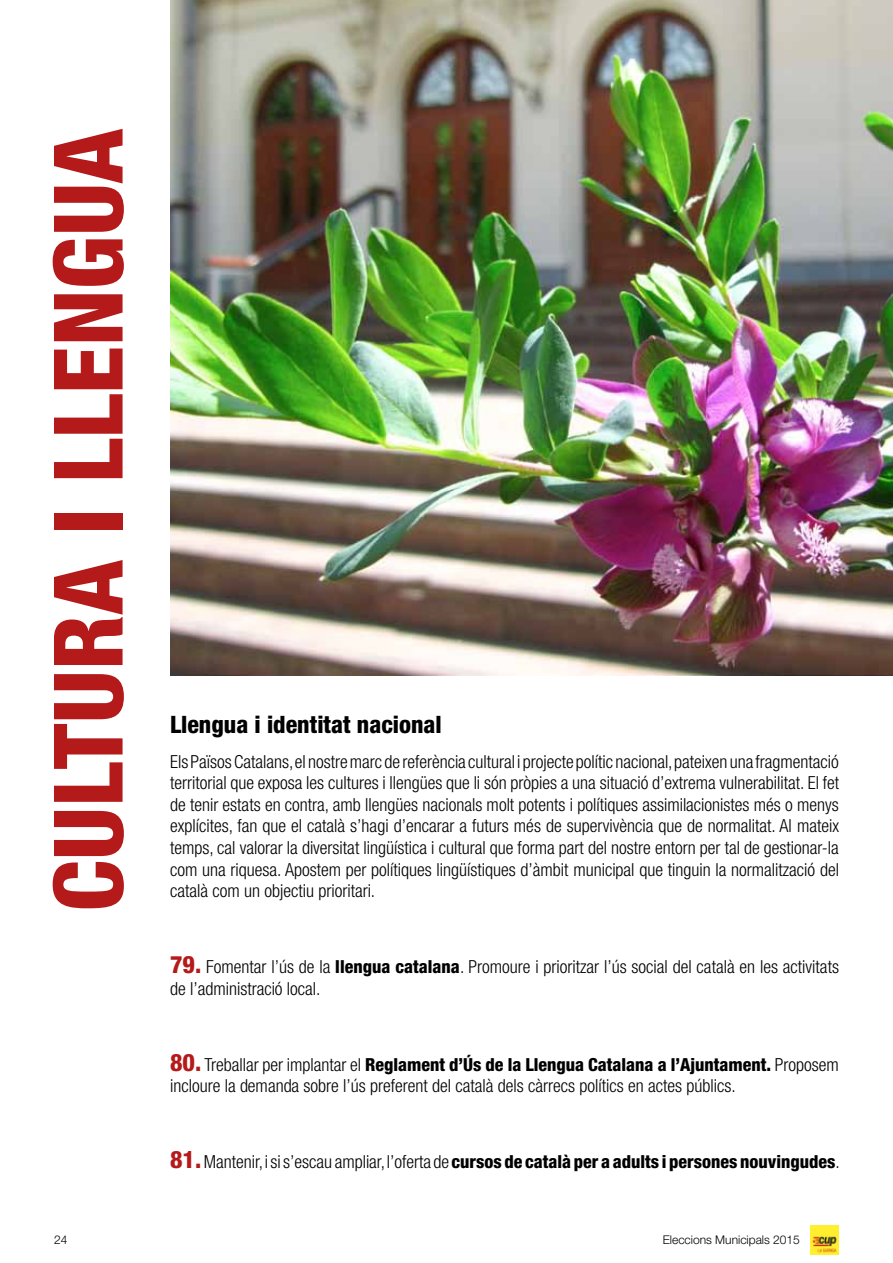
<style>
.page{position:relative;width:893px;height:1263px;background:#fff}
.page>*{position:absolute;margin:0;border:0;box-sizing:border-box;transform-origin:0 0}
.t1{font:800 condensed 96px "Helvetica Neue LT Pro";color:#b51a1b}
.t2{font:800 condensed 24px "Helvetica Neue LT Pro";color:#000}
.t3{font:300 condensed 18px/21.6px "Helvetica Neue LT Pro";color:#000}
.t4{font:800 condensed 18px "Helvetica Neue LT Pro";color:#000}
.t5{font:300 12px "Helvetica Neue LT Pro";color:#000}
.s1{font-weight:800;font-size:24px;color:#b51a1b}
.s2{font-weight:800}
.s3{font-size:24px;color:#b51a1b}
.s4{font-weight:300}
</style>
<div class="page">
<img style="left:170px;top:0;width:723px;height:675px">
<img style="left:810px;top:1226px;width:29px;height:28px">
<h1 class="t1" style="left:29px;top:912px;width:785px;rotate:-90deg">CULTURA I LLENGUA</h1>
<h2 class="t2" style="left:170px;top:710px;width:273px">Llengua i identitat nacional</h2>
<p class="t3" style="left:170px;top:750px;width:670px;text-align:justify">Els Països Catalans, el nostre marc de referència cultural i projecte polític nacional, pateixen una fragmentació territorial que exposa les cultures i llengües que li són pròpies a una situació d’extrema vulnerabilitat. El fet de tenir estats en contra, amb llengües nacionals molt potents i polítiques assimilacionistes més o menys explícites, fan que el català s’hagi d’encarar a futurs més de supervivència que de normalitat. Al mateix temps, cal valorar la diversitat lingüística i cultural que forma part del nostre entorn per tal de gestionar-la com una riquesa. Apostem per polítiques lingüístiques d’àmbit municipal que tinguin la normalització del català com un objectiu prioritari.</p>
<p class="t3" style="left:170px;top:956px;width:670px"><span class="s1">79.</span> Fomentar l’ús de la <span class="s2">llengua catalana</span>. Promoure i prioritzar l’ús social del català en les activitats de l’administració local.</p>
<p class="t3" style="left:170px;top:1053px;width:670px"><span class="s1">80.</span> Treballar per implantar el <span class="s2">Reglament d’Ús de la Llengua Catalana a l’Ajuntament.</span> Proposem incloure la demanda sobre l’ús preferent del català dels càrrecs polítics en actes públics.</p>
<p class="t4" style="left:170px;top:1151px;width:671px"><span class="s3">81.</span> <span class="s4">Mantenir, i si s’escau ampliar, l’oferta de</span> cursos de català per a adults i persones nouvingudes<span class="s4">.</span></p>
<p class="t5" style="left:54px;top:1233px;width:15px">24</p>
<p class="t5" style="left:663px;top:1233px;width:139px">Eleccions Municipals 2015</p>
</div>
